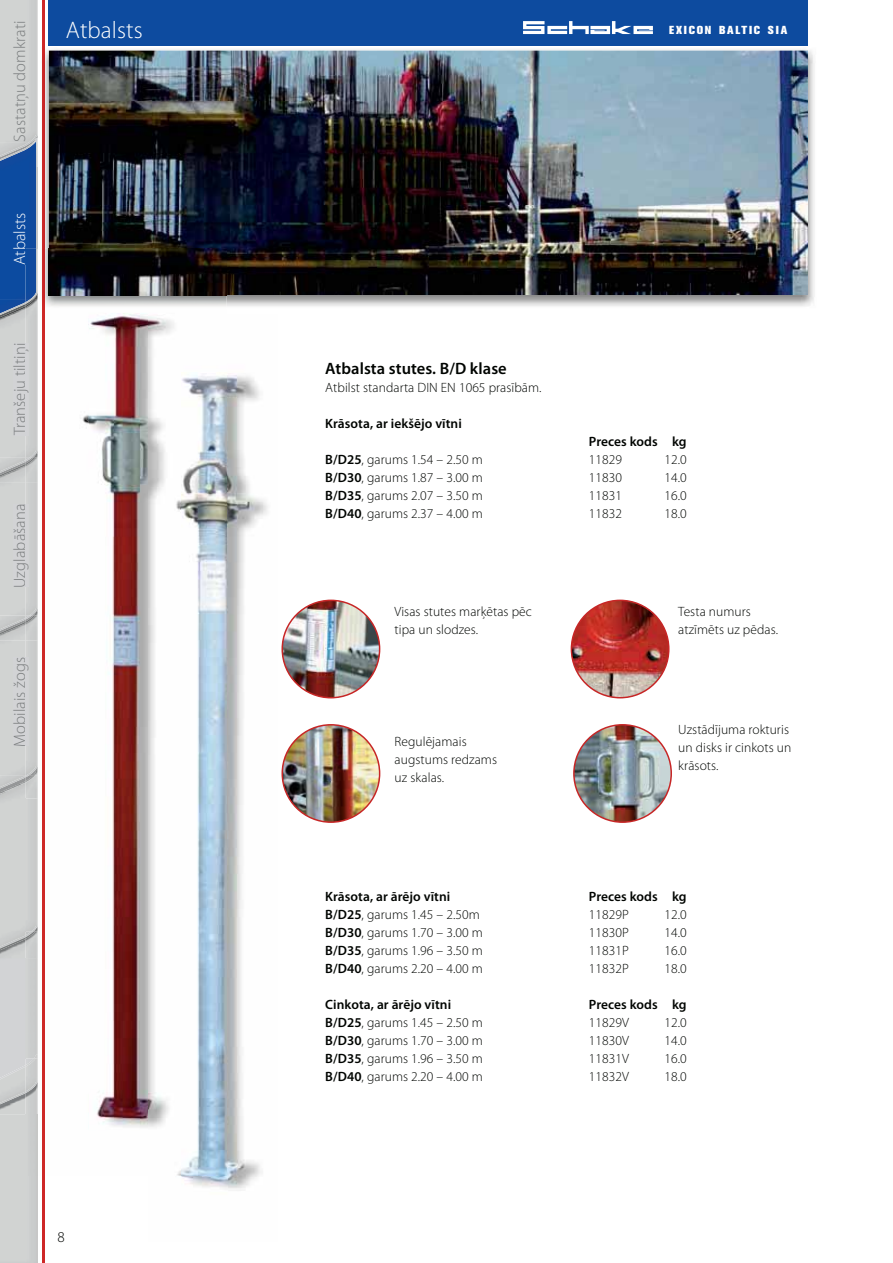
<style>
.page{position:relative;width:893px;height:1263px;background:#fff}
.page>*{position:absolute;margin:0;border:0;box-sizing:border-box;transform-origin:0 0}
.t1{font:300 24px "Myriad Pro";letter-spacing:.005em;color:#fff}
.t2{font:300 16.5px "Myriad Pro";letter-spacing:.005em;color:#7a7d7e}
.t3{font:600 16.5px "Myriad Pro";letter-spacing:.005em;color:#000401}
.t4{font:300 16.5px "Myriad Pro";letter-spacing:.005em;color:#fff}
.t5{font:300 16.5px "Myriad Pro";color:#7b7d7e}
.t6{font:300 15px "Myriad Pro";color:#000401}
.t7{font:300 13.5px/18px "Myriad Pro";letter-spacing:.005em;color:#000401}
.t8{font:600 13.5px "Myriad Pro";letter-spacing:.005em;color:#000401}
.t9{font:800 11.55px "Akzidenz Grotesk BQ";letter-spacing:.155em;color:#fff}
.s1{font-weight:600}
</style>
<div class="page">
<img style="left:0;top:1104px;width:26px;height:10px">
<div style="left:0;top:950px;width:26px;height:115px;background:#d2d3d5"></div>
<img style="left:0;top:1065px;width:23px;height:14px">
<img style="left:0;top:1091px;width:26px;height:13px">
<img style="left:0;top:948px;width:26px;height:2px">
<img style="left:0;top:935px;width:26px;height:13px">
<img style="left:0;top:789px;width:26px;height:3px">
<div style="left:0;top:634px;width:26px;height:142px;background:#d1d3d2"></div>
<img style="left:13px;top:658px;width:13px;height:88px">
<img style="left:0;top:776px;width:26px;height:13px">
<img style="left:0;top:631px;width:26px;height:3px">
<div style="left:0;top:477px;width:26px;height:141px;background:#d1d3d2"></div>
<img style="left:13px;top:505px;width:13px;height:82px">
<img style="left:0;top:618px;width:26px;height:13px">
<img style="left:0;top:473px;width:26px;height:4px">
<div style="left:0;top:319px;width:26px;height:141px;background:#d1d3d2"></div>
<img style="left:13px;top:344px;width:13px;height:91px">
<img style="left:0;top:460px;width:26px;height:13px">
<img style="left:0;top:0;width:36px;height:300px">
<div style="left:13px;top:22px;width:16px;height:119px;background:#d1d3d2"></div>
<img style="left:29px;top:0;width:9px;height:135px">
<div style="left:49px;top:0;width:759px;height:45px;background:#0d4b9f"></div>
<svg style="left:523px;top:21px;width:130px;height:13px"></svg>
<img style="left:0;top:315px;width:26px;height:4px">
<img style="left:0;top:300px;width:26px;height:2px">
<img style="left:13px;top:213px;width:12px;height:52px">
<svg style="left:23px;top:135px;width:15px;height:7px"></svg>
<img style="left:0;top:302px;width:26px;height:13px">
<img style="left:0;top:142px;width:38px;height:25px">
<hr style="left:42px;top:0;width:3px;height:1263px;background:#ce2827">
<img style="left:45px;top:49px;width:770px;height:258px">
<img style="left:49px;top:51px;width:759px;height:244px">
<img style="left:282px;top:600px;width:98px;height:98px;border-radius:50%">
<div style="left:281px;top:600px;width:99px;height:98px;border:2px solid #c72626;border-radius:50%"></div>
<img style="left:282px;top:725px;width:98px;height:97px;border-radius:50%">
<div style="left:281px;top:724px;width:99px;height:99px;border:2px solid #c72626;border-radius:50%"></div>
<img style="left:571px;top:600px;width:98px;height:98px;border-radius:50%">
<div style="left:571px;top:600px;width:98px;height:98px;border:2px solid #c72626;border-radius:50%"></div>
<img style="left:574px;top:725px;width:97px;height:97px;border-radius:50%">
<div style="left:573px;top:724px;width:99px;height:99px;border:2px solid #c72626;border-radius:50%"></div>
<img style="left:181px;top:375px;width:87px;height:816px">
<img style="left:26px;top:1093px;width:10px;height:21px">
<img style="left:36px;top:958px;width:2px;height:156px">
<svg style="left:23px;top:1054px;width:15px;height:39px"></svg>
<img style="left:36px;top:1058px;width:2px;height:27px">
<img style="left:26px;top:937px;width:12px;height:21px">
<img style="left:31px;top:798px;width:7px;height:127px">
<svg style="left:26px;top:925px;width:12px;height:12px"></svg>
<img style="left:26px;top:784px;width:12px;height:14px">
<svg style="left:23px;top:766px;width:15px;height:18px"></svg>
<img style="left:26px;top:621px;width:12px;height:20px">
<img style="left:29px;top:483px;width:9px;height:125px">
<svg style="left:26px;top:608px;width:12px;height:13px"></svg>
<img style="left:26px;top:464px;width:12px;height:19px">
<img style="left:29px;top:325px;width:9px;height:125px">
<svg style="left:26px;top:450px;width:12px;height:14px"></svg>
<img style="left:26px;top:306px;width:12px;height:19px">
<img style="left:29px;top:249px;width:9px;height:43px">
<svg style="left:26px;top:292px;width:12px;height:14px"></svg>
<img style="left:45px;top:249px;width:181px;height:58px">
<img style="left:49px;top:249px;width:177px;height:46px">
<img style="left:181px;top:375px;width:45px;height:801px">
<img style="left:89px;top:313px;width:60px;height:815px">
<img style="left:149px;top:316px;width:30px;height:811px">
<h1 class="t1" style="left:66px;top:20px;width:78px">Atbalsts</h1>
<p class="t2" style="left:13px;top:142px;width:123px;rotate:-90deg">Sastatņu domkrati</p>
<p class="t9" style="left:669px;top:26px;width:120px">EXICON BALTIC SIA</p>
<p class="t4" style="left:13px;top:265px;width:54px;rotate:-90deg">Atbalsts</p>
<p class="t2" style="left:13px;top:435px;width:94px;rotate:-90deg">Tranše u tilti i</p>
<p class="t5" style="left:13px;top:355px;width:10px;rotate:-90deg">ņ</p>
<p class="t5" style="left:13px;top:392px;width:6px;rotate:-90deg">j</p>
<p class="t2" style="left:13px;top:588px;width:86px;rotate:-90deg">Uz labāšana</p>
<p class="t5" style="left:13px;top:571px;width:10px;rotate:-90deg">g</p>
<p class="t2" style="left:13px;top:747px;width:91px;rotate:-90deg">Mobilais žo s</p>
<p class="t5" style="left:13px;top:672px;width:10px;rotate:-90deg">g</p>
<p class="t6" style="left:57px;top:1231px;width:9px">8</p>
<p class="t3" style="left:325px;top:362px;width:183px">Atbalsta stutes. B/D klase</p>
<p class="t7" style="left:325px;top:380px;width:218px">Atbilst standarta DIN EN 1065 prasībām.</p>
<p class="t8" style="left:325px;top:418px;width:138px">Krāsota, ar iekšējo vītni</p>
<p class="t8" style="left:589px;top:436px;width:99px">Preces kods kg</p>
<p class="t7" style="left:325px;top:452px;width:159px"><span class="s1">B/D25</span>, garums 1.54 – 2.50 m</p>
<p class="t7" style="left:589px;top:452px;width:35px">11829</p>
<p class="t7" style="left:664px;top:452px;width:24px">12.0</p>
<p class="t7" style="left:325px;top:470px;width:159px"><span class="s1">B/D30</span>, garums 1.87 – 3.00 m</p>
<p class="t7" style="left:589px;top:470px;width:35px">11830</p>
<p class="t7" style="left:664px;top:470px;width:24px">14.0</p>
<p class="t7" style="left:325px;top:487px;width:159px"><span class="s1">B/D35</span>, garums 2.07 – 3.50 m</p>
<p class="t7" style="left:589px;top:487px;width:35px">11831</p>
<p class="t7" style="left:664px;top:487px;width:24px">16.0</p>
<p class="t7" style="left:325px;top:505px;width:159px"><span class="s1">B/D40</span>, garums 2.37 – 4.00 m</p>
<p class="t7" style="left:589px;top:505px;width:35px">11832</p>
<p class="t7" style="left:664px;top:505px;width:24px">18.0</p>
<p class="t7" style="left:395px;top:604px;width:139px">Visas stutes marķētas pēc tipa un slodzes.</p>
<p class="t7" style="left:395px;top:734px;width:104px">Regulējamais augstums redzams uz skalas.</p>
<p class="t7" style="left:678px;top:604px;width:101px">Testa numurs atzīmēts uz pēdas.</p>
<p class="t7" style="left:678px;top:722px;width:115px">Uzstādījuma rokturis un disks ir cinkots un krāsots.</p>
<p class="t8" style="left:325px;top:891px;width:127px">Krāsota, ar ārējo vītni</p>
<p class="t8" style="left:589px;top:891px;width:99px">Preces kods kg</p>
<p class="t7" style="left:325px;top:906px;width:156px"><span class="s1">B/D25</span>, garums 1.45 – 2.50m</p>
<p class="t7" style="left:589px;top:906px;width:42px">11829P</p>
<p class="t7" style="left:664px;top:906px;width:24px">12.0</p>
<p class="t7" style="left:325px;top:924px;width:159px"><span class="s1">B/D30</span>, garums 1.70 – 3.00 m</p>
<p class="t7" style="left:589px;top:924px;width:42px">11830P</p>
<p class="t7" style="left:664px;top:924px;width:24px">14.0</p>
<p class="t7" style="left:325px;top:942px;width:159px"><span class="s1">B/D35</span>, garums 1.96 – 3.50 m</p>
<p class="t7" style="left:589px;top:942px;width:42px">11831P</p>
<p class="t7" style="left:664px;top:942px;width:24px">16.0</p>
<p class="t7" style="left:325px;top:960px;width:159px"><span class="s1">B/D40</span>, garums 2.20 – 4.00 m</p>
<p class="t7" style="left:589px;top:960px;width:42px">11832P</p>
<p class="t7" style="left:664px;top:960px;width:24px">18.0</p>
<p class="t8" style="left:325px;top:999px;width:127px">Cinkota, ar ārējo vītni</p>
<p class="t8" style="left:589px;top:999px;width:99px">Preces kods kg</p>
<p class="t7" style="left:325px;top:1014px;width:159px"><span class="s1">B/D25</span>, garums 1.45 – 2.50 m</p>
<p class="t7" style="left:589px;top:1014px;width:42px">11829V</p>
<p class="t7" style="left:664px;top:1014px;width:24px">12.0</p>
<p class="t7" style="left:325px;top:1032px;width:159px"><span class="s1">B/D30</span>, garums 1.70 – 3.00 m</p>
<p class="t7" style="left:589px;top:1032px;width:42px">11830V</p>
<p class="t7" style="left:664px;top:1032px;width:24px">14.0</p>
<p class="t7" style="left:325px;top:1050px;width:159px"><span class="s1">B/D35</span>, garums 1.96 – 3.50 m</p>
<p class="t7" style="left:589px;top:1050px;width:42px">11831V</p>
<p class="t7" style="left:664px;top:1050px;width:24px">16.0</p>
<p class="t7" style="left:325px;top:1068px;width:159px"><span class="s1">B/D40</span>, garums 2.20 – 4.00 m</p>
<p class="t7" style="left:589px;top:1068px;width:42px">11832V</p>
<p class="t7" style="left:664px;top:1068px;width:24px">18.0</p>
</div>
